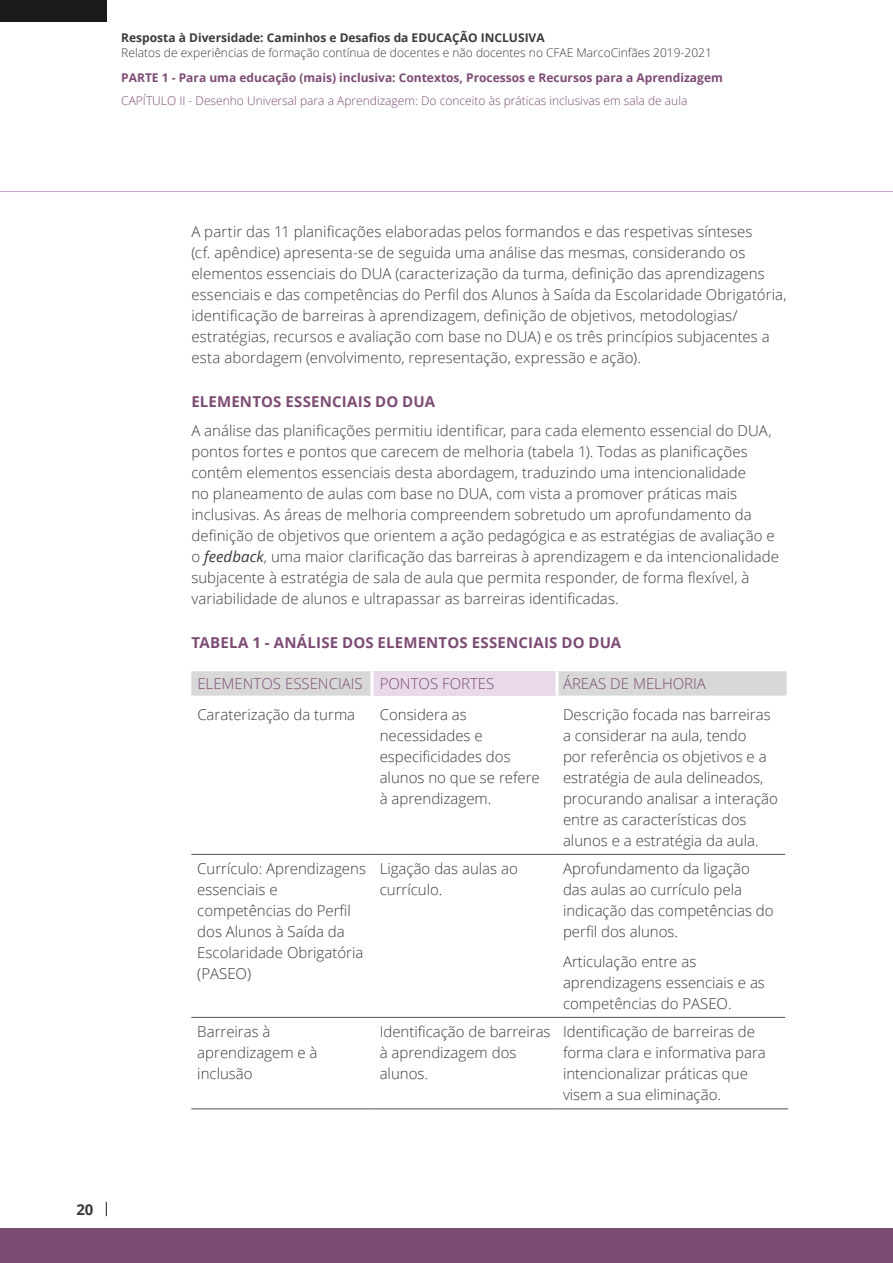
<style>
.page{position:relative;width:893px;height:1263px;background:#fff}
.page>*{position:absolute;margin:0;border:0;box-sizing:border-box;transform-origin:0 0}
.t1{font:300 15px/21px "Open Sans";color:#3b3b3b}
.t2{font:700 15px "Open Sans";letter-spacing:.015em;color:#7c4c74}
.t3{font:300 15px "Open Sans";color:#7c4c74}
.t4{font:700 15px "Open Sans";color:#3b3b3b}
.t5{font:300 12px "Open Sans";color:#3b3b3b}
.t6{font:300 12px "Open Sans";color:#7c4c74}
.t7{font:700 12px "Open Sans";color:#7c4c74}
.t8{font:700 12px "Open Sans";color:#3b3b3b}
.s1{font-weight:400;font-style:italic}
</style>
<div class="page">
<div style="left:0;top:1229px;width:893px;height:34px;background:#7c4c74"></div>
<div style="left:0;top:0;width:106px;height:21px;background:#1a1a1a"></div>
<svg style="left:106px;top:1202px;width:1px;height:14px"></svg>
<hr style="left:0;top:191px;width:893px;height:1px;background:#c8a2c9">
<div style="left:191px;top:671px;width:596px;height:25px;background:#d8d8d8"></div>
<div style="left:372px;top:671px;width:185px;height:25px;background:#e9dae9"></div>
<hr style="left:371px;top:671px;width:3px;height:25px;background:#fff">
<hr style="left:191px;top:854px;width:181px;height:1px;background:#505050">
<hr style="left:372px;top:854px;width:185px;height:1px;background:#505050">
<hr style="left:557px;top:854px;width:228px;height:1px;background:#505050">
<hr style="left:191px;top:1017px;width:181px;height:1px;background:#505050">
<hr style="left:372px;top:1017px;width:185px;height:1px;background:#505050">
<hr style="left:557px;top:1017px;width:228px;height:1px;background:#505050">
<hr style="left:191px;top:1108px;width:181px;height:1px;background:#505050">
<hr style="left:372px;top:1108px;width:185px;height:1px;background:#505050">
<hr style="left:557px;top:1108px;width:231px;height:1px;background:#505050">
<hr style="left:556px;top:671px;width:3px;height:25px;background:#fff">
<p class="t8" style="left:121px;top:29px;width:425px">Resposta à Diversidade: Caminhos e Desafios da EDUCAÇÃO INCLUSIVA</p>
<p class="t5" style="left:121px;top:44px;width:592px">Relatos de experiências de formação contínua de docentes e não docentes no CFAE MarcoCinfães 2019-2021</p>
<p class="t7" style="left:121px;top:69px;width:603px">PARTE 1 - Para uma educação (mais) inclusiva: Contextos, Processos e Recursos para a Aprendizagem</p>
<p class="t6" style="left:121px;top:93px;width:568px">CAPÍTULO II - Desenho Universal para a Aprendizagem: Do conceito às práticas inclusivas em sala de aula</p>
<p class="t4" style="left:76px;top:1199px;width:19px">20</p>
<p class="t1" style="left:191px;top:220px;width:597px">A partir das 11 planificações elaboradas pelos formandos e das respetivas sínteses<br>(cf. apêndice) apresenta-se de seguida uma análise das mesmas, considerando os elementos essenciais do DUA (caracterização da turma, definição das aprendizagens essenciais e das competências do Perfil dos Alunos à Saída da Escolaridade Obrigatória, identificação de barreiras à aprendizagem, definição de objetivos, metodologias/ estratégias, recursos e avaliação com base no DUA) e os três princípios subjacentes a esta abordagem (envolvimento, representação, expressão e ação).</p>
<p class="t2" style="left:191px;top:391px;width:245px">ELEMENTOS ESSENCIAIS DO DUA</p>
<p class="t1" style="left:191px;top:420px;width:589px">A análise das planificações permitiu identificar, para cada elemento essencial do DUA, pontos fortes e pontos que carecem de melhoria (tabela 1). Todas as planificações contêm elementos essenciais desta abordagem, traduzindo uma intencionalidade<br>no planeamento de aulas com base no DUA, com vista a promover práticas mais inclusivas. As áreas de melhoria compreendem sobretudo um aprofundamento da definição de objetivos que orientem a ação pedagógica e as estratégias de avaliação e o <span class="s1">feedback</span>, uma maior clarificação das barreiras à aprendizagem e da intencionalidade subjacente à estratégia de sala de aula que permita responder, de forma flexível, à variabilidade de alunos e ultrapassar as barreiras identificadas.</p>
<p class="t2" style="left:191px;top:632px;width:431px">TABELA 1 - ANÁLISE DOS ELEMENTOS ESSENCIAIS DO DUA</p>
<p class="t3" style="left:197px;top:673px;width:299px">ELEMENTOS ESSENCIAIS PONTOS FORTES</p>
<p class="t3" style="left:563px;top:673px;width:144px">ÁREAS DE MELHORIA</p>
<p class="t1" style="left:197px;top:703px;width:159px">Caraterização da turma</p>
<p class="t1" style="left:380px;top:703px;width:162px">Considera as necessidades e especificidades dos alunos no que se refere à aprendizagem.</p>
<p class="t1" style="left:563px;top:703px;width:216px">Descrição focada nas barreiras a considerar na aula, tendo<br>por referência os objetivos e a estratégia de aula delineados, procurando analisar a interação entre as características dos alunos e a estratégia da aula.</p>
<p class="t1" style="left:197px;top:858px;width:170px">Currículo: Aprendizagens essenciais e competências do Perfil dos Alunos à Saída da<br>Escolaridade Obrigatória (PASEO)</p>
<p class="t1" style="left:380px;top:858px;width:140px">Ligação das aulas ao currículo.</p>
<p class="t1" style="left:563px;top:858px;width:212px">Aprofundamento da ligação das aulas ao currículo pela indicação das competências do perfil dos alunos.</p>
<p class="t1" style="left:563px;top:950px;width:203px">Articulação entre as aprendizagens essenciais e as competências do PASEO.</p>
<p class="t1" style="left:197px;top:1021px;width:122px">Barreiras à aprendizagem e à inclusão</p>
<p class="t1" style="left:380px;top:1021px;width:172px">Identificação de barreiras à aprendizagem dos alunos.</p>
<p class="t1" style="left:563px;top:1021px;width:204px">Identificação de barreiras de forma clara e informativa para intencionalizar práticas que visem a sua eliminação.</p>
</div>
